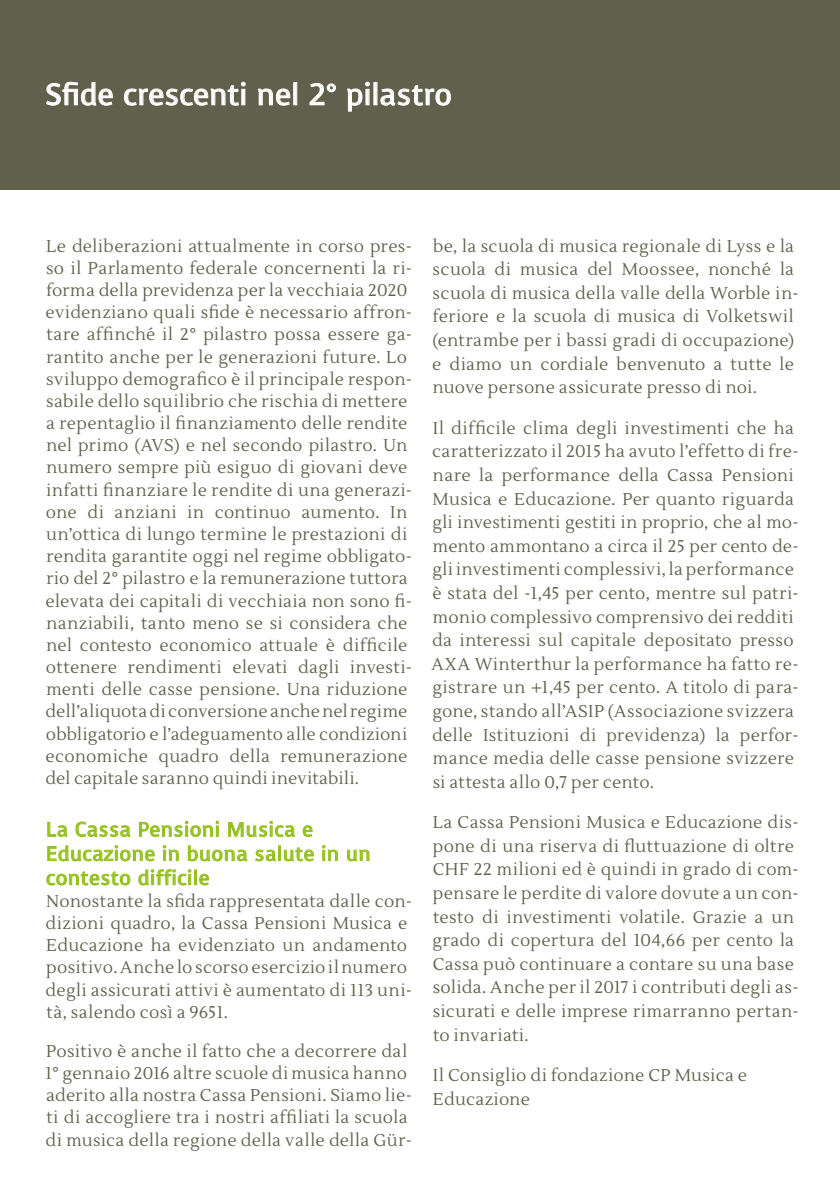
<style>
.page{position:relative;width:840px;height:1191px;background:#fff}
.page>*{position:absolute;margin:0;border:0;box-sizing:border-box;transform-origin:0 0}
.t1{font:30px "Voces";color:#fff}
.t2{font:20px/24.2px "Voces";letter-spacing:.025em;color:#95c11f}
.t3{font:17px/22.2px "Lustria";letter-spacing:.025em;color:#60604d}
</style>
<div class="page">
<div style="left:0;top:0;width:839px;height:189px;background:#60604d"></div>
<svg style="left:46px;top:82px;width:67px;height:24px"></svg>
<svg style="left:124px;top:82px;width:122px;height:24px"></svg>
<svg style="left:258px;top:88px;width:32px;height:18px"></svg>
<div style="left:293px;top:82px;width:4px;height:23px;border:1px solid #fff"></div>
<svg style="left:309px;top:83px;width:27px;height:22px"></svg>
<svg style="left:347px;top:82px;width:23px;height:30px"></svg>
<svg style="left:380px;top:85px;width:71px;height:21px"></svg>
<svg style="left:322px;top:845px;width:16px;height:16px"></svg>
<svg style="left:347px;top:849px;width:22px;height:12px"></svg>
<svg style="left:46px;top:820px;width:268px;height:65px"></svg>
<h1 class="t1" style="left:45px;top:74px;width:408px">Sfide crescenti nel 2° pilastro</h1>
<p class="t3" style="left:46px;top:235px;width:368px">Le deliberazioni attualmente in corso pres&shy;so il Parlamento federale concernenti la ri&shy;forma della previdenza per la vecchiaia 2020 evidenziano quali sfide è necessario affron&shy;tare affinché il 2° pilastro possa essere ga&shy;rantito anche per le generazioni future. Lo sviluppo demografico è il principale respon&shy;sabile dello squilibrio che rischia di mettere a repentaglio il finanziamento delle rendite nel primo (AVS) e nel secondo pilastro. Un numero sempre più esiguo di giovani deve infatti finanziare le rendite di una generazi&shy;one di anziani in continuo aumento. In un’ottica di lungo termine le prestazioni di rendita garantite oggi nel regime obbligato&shy;rio del 2° pilastro e la remunerazione tuttora elevata dei capitali di vecchiaia non sono fi&shy;nanziabili, tanto meno se si considera che nel contesto economico attuale è difficile ottenere rendimenti elevati dagli investi&shy;menti delle casse pensione. Una riduzione dell’aliquota di conversione anche nel regime obbligatorio e l’adeguamento alle condizioni economiche quadro della remunerazione del capitale saranno quindi inevitabili.</p>
<p class="t2" style="left:46px;top:817px;width:326px">La Cassa Pensioni Musica e<br>Educazione in buona salute in un contesto difficile</p>
<p class="t3" style="left:46px;top:890px;width:368px">Nonostante la sfida rappresentata dalle con&shy;dizioni quadro, la Cassa Pensioni Musica e Educazione ha evidenziato un andamento positivo. Anche lo scorso esercizio il numero degli assicurati attivi è aumentato di 113 uni&shy;tà, salendo così a 9651.</p>
<p class="t3" style="left:45px;top:1040px;width:368px">Positivo è anche il fatto che a decorrere dal 1° gennaio 2016 altre scuole di musica hanno aderito alla nostra Cassa Pensioni. Siamo lie&shy;ti di accogliere tra i nostri affiliati la scuola di musica della regione della valle della Gür-</p>
<p class="t3" style="left:432px;top:235px;width:368px;line-height:23.6px">be, la scuola di musica regionale di Lyss e la scuola di musica del Moossee, nonché la scuola di musica della valle della Worble in&shy;feriore e la scuola di musica di Volketswil (entrambe per i bassi gradi di occupazione) e diamo un cordiale benvenuto a tutte le nuove persone assicurate presso di noi.</p>
<p class="t3" style="left:431px;top:417px;width:368px;line-height:23.6px">Il difficile clima degli investimenti che ha caratterizzato il 2015 ha avuto l’effetto di fre&shy;nare la performance della Cassa Pensioni Musica e Educazione. Per quanto riguarda gli investimenti gestiti in proprio, che al mo&shy;mento ammontano a circa il 25 per cento de&shy;gli investimenti complessivi, la performance è stata del -1,45 per cento, mentre sul patri&shy;monio complessivo comprensivo dei redditi da interessi sul capitale depositato presso AXA Winterthur la performance ha fatto re&shy;gistrare un +1,45 per cento. A titolo di para&shy;gone, stando all’ASIP (Associazione svizzera delle Istituzioni di previdenza) la perfor&shy;mance media delle casse pensione svizzere si attesta allo 0,7 per cento.</p>
<p class="t3" style="left:432px;top:811px;width:367px;line-height:23.6px">La Cassa Pensioni Musica e Educazione dis&shy;pone di una riserva di fluttuazione di oltre CHF 22 milioni ed è quindi in grado di com&shy;pensare le perdite di valore dovute a un con&shy;testo di investimenti volatile. Grazie a un grado di copertura del 104,66 per cento la Cassa può continuare a contare su una base solida. Anche per il 2017 i contributi degli as&shy;sicurati e delle imprese rimarranno pertan&shy;to invariati.</p>
<p class="t3" style="left:432px;top:1064px;width:315px;line-height:23.6px">Il Consiglio di fondazione CP Musica e<br>Educazione</p>
</div>
